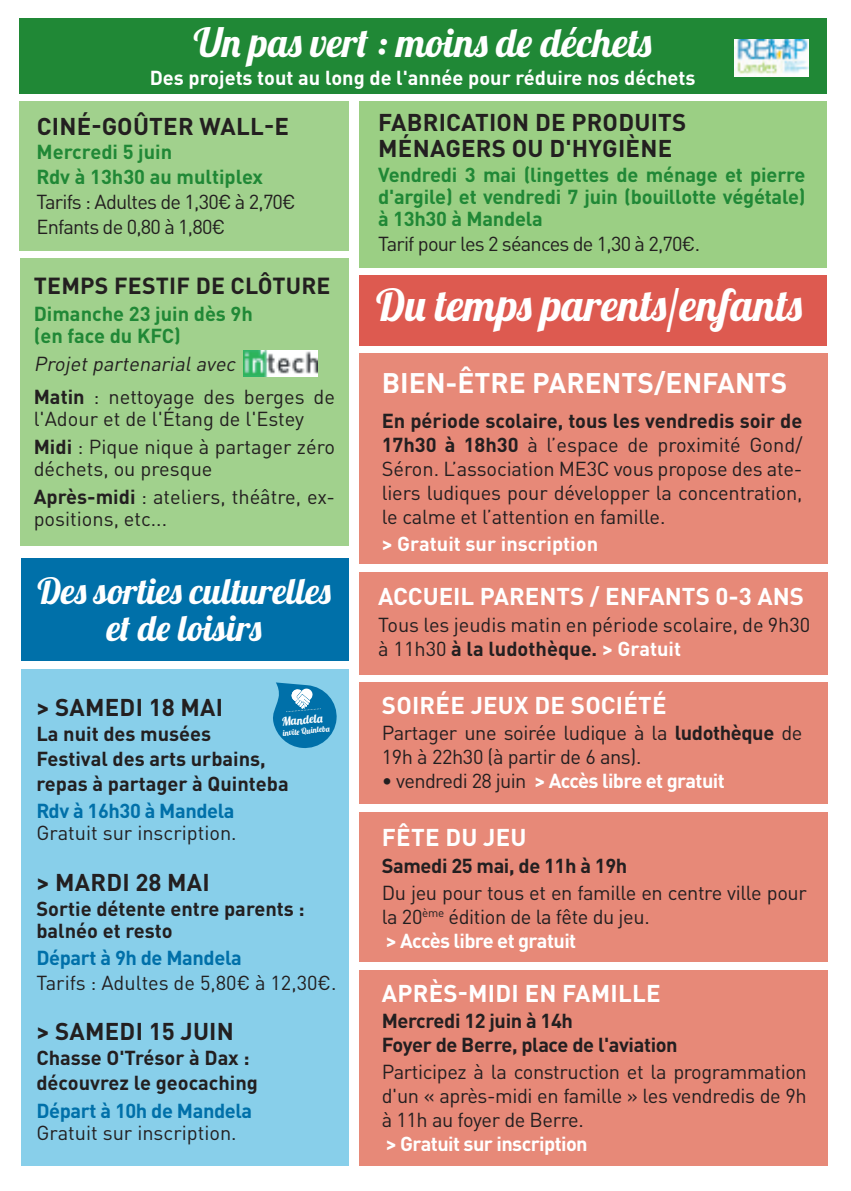
<style>
.page{position:relative;width:851px;height:1191px;background:#fff}
.page>*{position:absolute;margin:0;border:0;box-sizing:border-box;transform-origin:0 0}
.t1{font:44px "Lobster 1.4";color:#fff}
.t2{font:40px "Lobster 1.4";color:#fff}
.t3{font:36px/36.8px "Lobster 1.4";color:#fff;text-align:center}
.t4{font:700 28px "DINOT";color:#fff}
.t5{font:700 24px/26px "DINOT";letter-spacing:.01em;color:#231f20}
.t6{font:700 24px "DINOT";letter-spacing:.01em;color:#fff}
.t7{font:700 23px "DINOT";letter-spacing:.01em;color:#231f20}
.t8{font:20px/24px "DINOT";letter-spacing:-.015em;color:#231f20}
.t9{font:700 20px/22px "DINOT";letter-spacing:-.01em;color:#208836}
.t10{font:700 20px/24.8px "DINOT";color:#231f20}
.t11{font:20px/24.8px "DINOT";letter-spacing:-.04em;color:#231f20}
.t12{font:700 20px "DINOT";color:#fff}
.t13{font:700 20px/24px "DINOT";letter-spacing:-.02em;color:#231f20}
.t14{font:700 20px "DINOT";letter-spacing:-.03em;color:#fff}
.t15{font:700 20px "DINOT";letter-spacing:-.02em;color:#0070a9}
.t16{font:italic 20px/33.4px "DINOT";color:#231f20}
.t17{font:11.8px "Lobster 1.4";color:#fff}
.t18{font:8.2px "Lobster 1.4";color:#fff}
.s1{font-weight:700;font-style:normal}
.s2{font-style:normal}
.s3{font-weight:700}
.s4{font-weight:700;color:#fff}
.s5{font-weight:400;color:#231f20}
</style>
<div class="page">
<div style="left:20px;top:258px;width:328px;height:287px;background:#a1d18d"></div>
<div style="left:359px;top:275px;width:467px;height:71px;background:#dd5a50"></div>
<div style="left:359px;top:353px;width:468px;height:211px;background:#e78978"></div>
<div style="left:359px;top:682px;width:468px;height:121px;background:#e78978"></div>
<div style="left:359px;top:970px;width:468px;height:195px;background:#e78978"></div>
<div style="left:359px;top:572px;width:468px;height:102px;background:#e78978"></div>
<div style="left:359px;top:812px;width:468px;height:149px;background:#e78978"></div>
<div style="left:21px;top:669px;width:327px;height:496px;background:#88cfea"></div>
<div style="left:21px;top:558px;width:327px;height:102px;background:#0070a9"></div>
<div style="left:19px;top:18px;width:807px;height:75px;background:#208836"></div>
<div style="left:359px;top:102px;width:467px;height:166px;background:#9bcf84"></div>
<div style="left:19px;top:102px;width:329px;height:149px;background:#a1d18d"></div>
<img style="left:734px;top:40px;width:74px;height:36px">
<img style="left:243px;top:350px;width:74px;height:26px">
<svg style="left:273px;top:682px;width:64px;height:66px"></svg>
<h2 class="t2" style="left:194px;top:17px;width:459px">Un pas vert : moins de déchets</h2>
<p class="t12" style="left:150px;top:64px;width:547px">Des projets tout au long de l'année pour réduire nos déchets</p>
<p class="t5" style="left:378px;top:109px;width:309px">FABRICATION DE PRODUITS<br>MÉNAGERS OU D'HYGIÈNE</p>
<p class="t9" style="left:378px;top:163px;width:429px;text-align:justify">Vendredi 3 mai (lingettes de ménage et pierre d'argile) et vendredi 7 juin (bouillotte végétale) à 13h30 à Mandela</p>
<p class="t11" style="left:378px;top:231px;width:323px">Tarif pour les 2 séances de 1,30 à 2,70€.</p>
<p class="t5" style="left:37px;top:112px;width:254px">CINÉ-GOÛTER WALL-E</p>
<p class="t9" style="left:37px;top:139px;width:228px;line-height:24.8px">Mercredi 5 juin<br>Rdv à 13h30 au multiplex</p>
<p class="t11" style="left:37px;top:189px;width:261px">Tarifs : Adultes de 1,30€ à 2,70€<br>Enfants de 0,80 à 1,80€</p>
<p class="t7" style="left:34px;top:270px;width:298px">TEMPS FESTIF DE CLÔTURE</p>
<p class="t9" style="left:34px;top:302px;width:221px">Dimanche 23 juin dès 9h (en face du KFC)</p>
<p class="t16" style="left:34px;top:347px;width:303px">Projetpartenarialavec<br><span class="s1">Matin</span> <span class="s2">: nettoyage des berges de</span></p>
<p class="t8" style="left:34px;top:405px;width:303px;line-height:27.6px">l'Adour et de l'Étang de l'Estey<br><span class="s3">Midi</span> : Pique nique à partager zéro</p>
<p class="t8" style="left:34px;top:455px;width:303px;line-height:27.6px">déchets, ou presque<br><span class="s3">Après-midi</span> : ateliers, théâtre, ex-</p>
<p class="t8" style="left:34px;top:506px;width:135px">positions, etc...</p>
<h3 class="t3" style="left:37px;top:572px;width:295px">Des sorties culturelles et de loisirs</h3>
<p class="t5" style="left:36px;top:694px;width:188px">&gt; SAMEDI 18 MAI</p>
<p class="t10" style="left:36px;top:721px;width:254px">La nuit des musées<br>Festival des arts urbains, repas à partager à Quinteba</p>
<p class="t15" style="left:36px;top:798px;width:200px">Rdv à 16h30 à Mandela</p>
<p class="t8" style="left:36px;top:821px;width:202px">Gratuit sur inscription.</p>
<p class="t5" style="left:36px;top:868px;width:175px">&gt; MARDI 28 MAI</p>
<p class="t10" style="left:36px;top:896px;width:270px;line-height:22px">Sortie détente entre parents : balnéo et resto</p>
<p class="t15" style="left:36px;top:945px;width:207px">Départ à 9h de Mandela</p>
<p class="t8" style="left:36px;top:970px;width:301px">Tarifs : Adultes de 5,80€ à 12,30€.</p>
<p class="t5" style="left:36px;top:1018px;width:199px">&gt; SAMEDI 15 JUIN</p>
<p class="t10" style="left:36px;top:1045px;width:223px">Chasse O'Trésor à Dax : découvrez le geocaching</p>
<p class="t15" style="left:36px;top:1097px;width:217px">Départ à 10h de Mandela</p>
<p class="t8" style="left:36px;top:1120px;width:202px">Gratuit sur inscription.</p>
<p class="t17" style="left:281px;top:714px;width:43px;rotate:-6deg">Mandela</p>
<p class="t18" style="left:282px;top:728px;width:49px;rotate:-6deg">invite Quinteba</p>
<h1 class="t1" style="left:376px;top:277px;width:427px">Du temps parents/enfants</h1>
<h3 class="t4" style="left:382px;top:364px;width:407px">BIEN-ÊTRE PARENTS/ENFANTS</h3>
<p class="t8" style="left:382px;top:408px;width:422px;text-align:justify"><span class="s3">En période scolaire, tous les vendredis soir de 17h30 à 18h30</span> à l’espace de proximité Gond/ Séron. L’association ME3C vous propose des ate&shy;liers ludiques pour développer la concentration, le calme et l’attention en famille.</p>
<p class="t12" style="left:382px;top:530px;width:218px">&gt; Gratuit sur inscription</p>
<p class="t6" style="left:378px;top:581px;width:427px">ACCUEIL PARENTS / ENFANTS 0-3 ANS</p>
<p class="t8" style="left:378px;top:613px;width:434px">Tous les jeudis matin en période scolaire, de 9h30 à 11h30 <span class="s3">à la ludothèque.</span> <span class="s4">&gt; Gratuit</span></p>
<p class="t6" style="left:382px;top:689px;width:286px">SOIRÉE JEUX DE SOCIÉTÉ</p>
<p class="t8" style="left:382px;top:721px;width:422px">Partager une soirée ludique à la <span class="s3">ludothèque</span> de<br>19h à 22h30 (à partir de 6 ans).</p>
<p class="t14" style="left:382px;top:768px;width:344px"><span class="s5">• vendredi 28 juin</span> &gt; Accès libre et gratuit</p>
<p class="t6" style="left:382px;top:822px;width:146px">FÊTE DU JEU</p>
<p class="t13" style="left:382px;top:853px;width:247px">Samedi 25 mai, de 11h à 19h</p>
<p class="t8" style="left:382px;top:880px;width:426px">Du jeu pour tous et en famille en centre ville pour la 20<sup>ème</sup> édition de la fête du jeu.<br><span class="s4">&gt; Accès libre et gratuit</span></p>
<p class="t6" style="left:382px;top:977px;width:280px">APRÈS-MIDI EN FAMILLE</p>
<p class="t13" style="left:382px;top:1008px;width:297px">Mercredi 12 juin à 14h<br>Foyer de Berre, place de l'aviation</p>
<p class="t8" style="left:382px;top:1059px;width:426px;text-align:justify">Participez à la construction et la programmation d'un « après-midi en famille » les vendredis de 9h à 11h au foyer de Berre.</p>
<p class="t14" style="left:386px;top:1131px;width:203px">&gt; Gratuit sur inscription</p>
</div>
